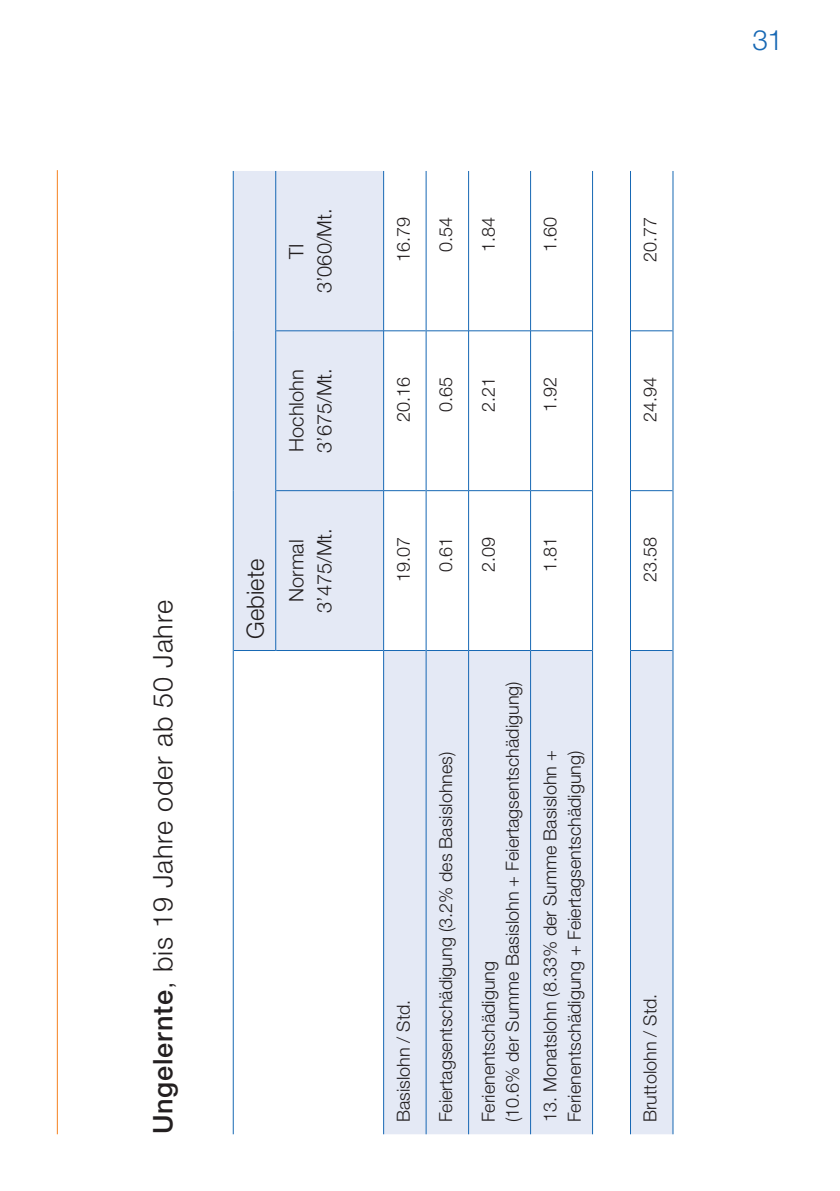
<style>
.page{position:relative;width:840px;height:1191px;background:#fff}
.page>*{position:absolute;margin:0;border:0;box-sizing:border-box;transform-origin:0 0}
.t1{font:300 28px "Helvetica Neue";color:#1768b4}
.t2{font:300 27px "Helvetica Neue";letter-spacing:.03em;color:#231f20}
.t3{font:300 23.8px "Helvetica Neue";color:#231f20}
.t4{font:300 20px/28px "Helvetica Neue";color:#231f20;text-align:center}
.t5{font:300 18px/24px "Helvetica Neue";color:#231f20}
.s1{font-weight:500}
</style>
<div class="page">
<hr style="left:57px;top:170px;width:1px;height:964px;background:#f58220">
<svg style="left:234px;top:171px;width:438px;height:963px"></svg>
<hr style="left:233px;top:650px;width:1px;height:484px;background:#1768b4">
<hr style="left:233px;top:490px;width:1px;height:160px;background:#1768b4">
<hr style="left:233px;top:650px;width:42px;height:1px;background:#1768b4">
<hr style="left:233px;top:331px;width:1px;height:159px;background:#1768b4">
<hr style="left:233px;top:171px;width:1px;height:160px;background:#1768b4">
<hr style="left:275px;top:490px;width:1px;height:161px;background:#1768b4">
<hr style="left:276px;top:650px;width:107px;height:1px;background:#1768b4">
<hr style="left:275px;top:331px;width:1px;height:159px;background:#1768b4">
<hr style="left:275px;top:171px;width:1px;height:160px;background:#1768b4">
<hr style="left:276px;top:330px;width:107px;height:1px;background:#1768b4">
<hr style="left:276px;top:490px;width:107px;height:1px;background:#1768b4">
<hr style="left:383px;top:650px;width:1px;height:484px;background:#1768b4">
<hr style="left:383px;top:490px;width:1px;height:160px;background:#1768b4">
<hr style="left:383px;top:331px;width:1px;height:159px;background:#1768b4">
<hr style="left:384px;top:490px;width:41px;height:1px;background:#1768b4">
<hr style="left:383px;top:171px;width:1px;height:160px;background:#1768b4">
<hr style="left:426px;top:490px;width:42px;height:1px;background:#1768b4">
<hr style="left:468px;top:650px;width:1px;height:484px;background:#1768b4">
<hr style="left:468px;top:490px;width:1px;height:160px;background:#1768b4">
<hr style="left:468px;top:331px;width:1px;height:159px;background:#1768b4">
<hr style="left:468px;top:490px;width:62px;height:1px;background:#1768b4">
<hr style="left:468px;top:171px;width:1px;height:160px;background:#1768b4">
<hr style="left:530px;top:490px;width:62px;height:1px;background:#1768b4">
<hr style="left:592px;top:650px;width:1px;height:484px;background:#1768b4">
<hr style="left:592px;top:490px;width:1px;height:160px;background:#1768b4">
<hr style="left:592px;top:331px;width:1px;height:159px;background:#1768b4">
<hr style="left:592px;top:171px;width:1px;height:160px;background:#1768b4">
<hr style="left:630px;top:490px;width:42px;height:1px;background:#1768b4">
<hr style="left:384px;top:650px;width:41px;height:1px;background:#1768b4">
<hr style="left:384px;top:330px;width:41px;height:1px;background:#1768b4">
<hr style="left:425px;top:650px;width:1px;height:484px;background:#1768b4">
<hr style="left:425px;top:490px;width:1px;height:160px;background:#1768b4">
<hr style="left:426px;top:650px;width:42px;height:1px;background:#1768b4">
<hr style="left:425px;top:331px;width:1px;height:159px;background:#1768b4">
<hr style="left:425px;top:171px;width:1px;height:160px;background:#1768b4">
<hr style="left:426px;top:330px;width:42px;height:1px;background:#1768b4">
<hr style="left:468px;top:650px;width:62px;height:1px;background:#1768b4">
<hr style="left:468px;top:330px;width:62px;height:1px;background:#1768b4">
<hr style="left:530px;top:650px;width:1px;height:484px;background:#1768b4">
<hr style="left:530px;top:490px;width:1px;height:160px;background:#1768b4">
<hr style="left:530px;top:650px;width:62px;height:1px;background:#1768b4">
<hr style="left:530px;top:331px;width:1px;height:159px;background:#1768b4">
<hr style="left:530px;top:171px;width:1px;height:160px;background:#1768b4">
<hr style="left:530px;top:330px;width:62px;height:1px;background:#1768b4">
<hr style="left:629px;top:650px;width:1px;height:484px;background:#1768b4">
<hr style="left:629px;top:490px;width:1px;height:160px;background:#1768b4">
<hr style="left:630px;top:650px;width:42px;height:1px;background:#1768b4">
<hr style="left:629px;top:331px;width:1px;height:159px;background:#1768b4">
<hr style="left:629px;top:171px;width:1px;height:160px;background:#1768b4">
<hr style="left:630px;top:330px;width:42px;height:1px;background:#1768b4">
<hr style="left:672px;top:650px;width:1px;height:484px;background:#1768b4">
<hr style="left:672px;top:490px;width:1px;height:160px;background:#1768b4">
<hr style="left:672px;top:331px;width:1px;height:159px;background:#1768b4">
<hr style="left:672px;top:171px;width:1px;height:160px;background:#1768b4">
<h2 class="t2" style="left:146px;top:1134px;width:535px;rotate:-90deg"><span class="s1">Ungelernte</span>, bis 19 Jahre oder ab 50 Jahre</h2>
<p class="t4" style="left:282px;top:293px;width:86px;rotate:-90deg">TI<br>3’060/Mt.</p>
<p class="t4" style="left:282px;top:453px;width:86px;text-align:left;rotate:-90deg">Hochlohn<br>3’675/Mt.</p>
<h3 class="t3" style="left:241px;top:638px;width:81px;rotate:-90deg">Gebiete</h3>
<p class="t4" style="left:282px;top:613px;width:86px;rotate:-90deg">Normal<br>3’475/Mt.</p>
<p class="t5" style="left:390px;top:262px;width:47px;rotate:-90deg">16.79</p>
<p class="t5" style="left:433px;top:252px;width:37px;rotate:-90deg">0.54</p>
<p class="t5" style="left:475px;top:252px;width:37px;rotate:-90deg">1.84</p>
<p class="t5" style="left:537px;top:252px;width:37px;rotate:-90deg">1.60</p>
<p class="t5" style="left:390px;top:422px;width:47px;rotate:-90deg">20.16</p>
<p class="t5" style="left:433px;top:412px;width:37px;rotate:-90deg">0.65</p>
<p class="t5" style="left:475px;top:412px;width:37px;rotate:-90deg">2.21</p>
<p class="t5" style="left:537px;top:412px;width:37px;rotate:-90deg">1.92</p>
<p class="t5" style="left:390px;top:581px;width:47px;rotate:-90deg">19.07</p>
<p class="t5" style="left:433px;top:571px;width:37px;rotate:-90deg">0.61</p>
<p class="t5" style="left:475px;top:571px;width:37px;rotate:-90deg">2.09</p>
<p class="t5" style="left:537px;top:571px;width:37px;rotate:-90deg">1.81</p>
<p class="t5" style="left:390px;top:1122px;width:124px;rotate:-90deg">Basislohn / Std.</p>
<p class="t5" style="left:433px;top:1122px;width:372px;rotate:-90deg">Feiertagsentschädigung (3.2% des Basislohnes)</p>
<p class="t5" style="left:475px;top:1122px;width:442px;rotate:-90deg">Ferienentschädigung<br>(10.6% der Summe Basislohn + Feiertagsentschädigung)</p>
<p class="t5" style="left:537px;top:1122px;width:374px;rotate:-90deg">13. Monatslohn (8.33% der Summe Basislohn +<br>Ferienentschädigung + Feiertagsentschädigung)</p>
<p class="t5" style="left:637px;top:262px;width:47px;rotate:-90deg">20.77</p>
<p class="t5" style="left:637px;top:422px;width:47px;rotate:-90deg">24.94</p>
<p class="t5" style="left:637px;top:581px;width:47px;rotate:-90deg">23.58</p>
<p class="t5" style="left:637px;top:1122px;width:130px;rotate:-90deg">Bruttolohn / Std.</p>
<h1 class="t1" style="left:752px;top:23px;width:32px">31</h1>
</div>
